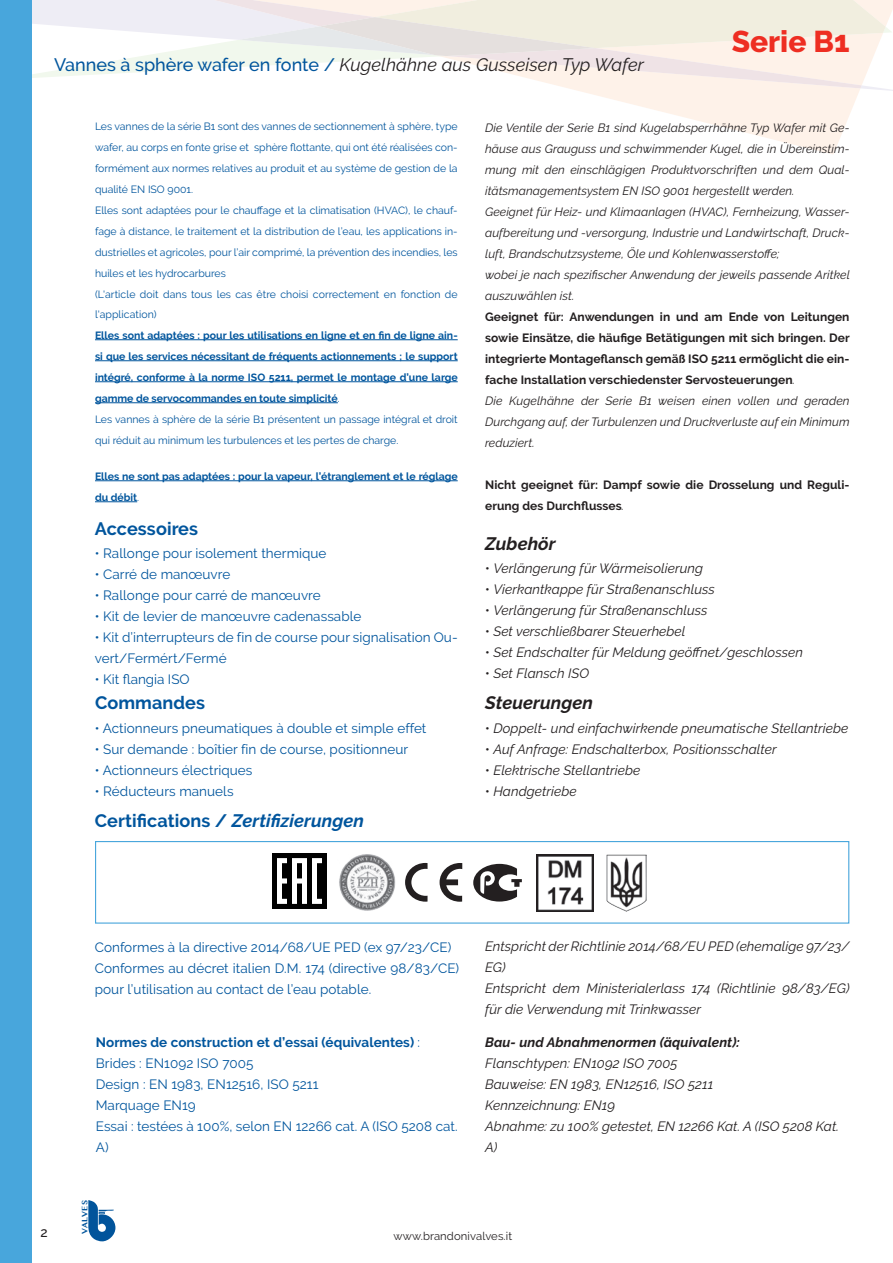
<style>
.page{position:relative;width:893px;height:1263px;background:#fff}
.page>*{position:absolute;margin:0;border:0;box-sizing:border-box;transform-origin:0 0}
.t1{font:800 30px "Raleway";color:#ee2e22}
.t2{font:italic 18px "Raleway";letter-spacing:.005em;color:#231f20}
.t3{font:italic 700 18px "Raleway";letter-spacing:.005em;color:#01559d}
.t4{font:700 18px "Raleway";letter-spacing:.005em;color:#01559d}
.t5{font:italic 700 18px "Raleway";letter-spacing:.005em;color:#231f20}
.t6{font:italic 13.5px/21px "Raleway";letter-spacing:.005em;color:#231f20}
.t7{font:13.5px/21px "Raleway";letter-spacing:.005em;color:#01559d}
.t8{font:700 13.5px "Raleway";letter-spacing:.005em;color:#01559d}
.t9{font:italic 700 13.5px "Raleway";letter-spacing:.005em;color:#231f20}
.t10{font:500 13.5px "Raleway";color:#231f20}
.t11{font:italic 12px/21px "Raleway";letter-spacing:.005em;color:#231f20;text-align:justify}
.t12{font:700 12px/21px "Raleway";letter-spacing:.005em;color:#231f20;text-align:justify}
.t13{font:11.25px "Raleway";letter-spacing:.01em;color:#231f20}
.t14{font:10.5px/21px "Raleway";color:#01559d;text-align:justify}
.t15{font:700 10.5px/21px "Raleway";color:#01559d;text-align:justify}
.t16{font:700 7.8px "Lao MN";color:#01549b}
.s1{font-weight:500;font-style:normal;color:#01559d}
.s2{font-weight:400}
.s3{font-style:normal}
.s4{font-weight:400;font-style:italic}
</style>
<div class="page">
<svg style="left:584px;top:92px;width:275px;height:62px;fill:#fef3eb"></svg>
<svg style="left:32px;top:0;width:861px;height:92px"></svg>
<svg style="left:165px;top:0;width:697px;height:88px"></svg>
<svg style="left:239px;top:0;width:647px;height:56px;background:#f1ece3"></svg>
<svg style="left:88px;top:1200px;width:27px;height:41px"></svg>
<div style="left:0;top:0;width:32px;height:1263px;background:#48a6dc"></div>
<div style="left:95px;top:841px;width:754px;height:83px;border:1px solid #48a6dc"></div>
<hr style="left:95px;top:339px;width:363px;height:1px;background:#01559d">
<hr style="left:95px;top:360px;width:363px;height:1px;background:#01559d">
<hr style="left:95px;top:381px;width:363px;height:1px;background:#01559d">
<hr style="left:95px;top:402px;width:243px;height:1px;background:#01559d">
<hr style="left:95px;top:480px;width:363px;height:1px;background:#01559d">
<hr style="left:95px;top:501px;width:42px;height:1px;background:#01559d">
<img style="left:536px;top:855px;width:57px;height:56px">
<img style="left:606px;top:855px;width:40px;height:56px">
<img style="left:272px;top:854px;width:54px;height:54px">
<svg style="left:440px;top:863px;width:22px;height:39px"></svg>
<svg style="left:405px;top:863px;width:23px;height:39px"></svg>
<svg style="left:473px;top:864px;width:49px;height:37px"></svg>
<img style="left:339px;top:854px;width:57px;height:56px">
<p class="t2" style="left:54px;top:54px;width:591px"><span class="s1">Vannes à sphère wafer en fonte /</span> Kugelhähne aus Gusseisen Typ Wafer</p>
<p class="t1" style="left:732px;top:25px;width:119px">Serie B1</p>
<p class="t14" style="left:95px;top:116px;width:364px">Les vannes de la série B1 sont des vannes de sectionnement à sphère, type wafer, au corps en fonte grise et sphère flottante, qui ont été réalisées con&shy;formément aux normes relatives au produit et au système de gestion de la qualité EN ISO 9001.</p>
<p class="t14" style="left:95px;top:200px;width:364px">Elles sont adaptées pour le chauffage et la climatisation (HVAC), le chauf&shy;fage à distance, le traitement et la distribution de l’eau, les applications in&shy;dustrielles et agricoles, pour l’air comprimé, la prévention des incendies, les huiles et les hydrocarbures</p>
<p class="t14" style="left:95px;top:284px;width:364px;line-height:20.2px">(L'article doit dans tous les cas être choisi correctement en fonction de l'application)</p>
<p class="t15" style="left:95px;top:325px;width:364px">Elles sont adaptées : pour les utilisations en ligne et en fin de ligne ain&shy;si que les services nécessitant de fréquents actionnements ; le support intégré, conforme à la norme ISO 5211, permet le montage d’une large gamme de servocommandes en toute simplicité<span class="s2">.</span></p>
<p class="t14" style="left:95px;top:409px;width:364px">Les vannes à sphère de la série B1 présentent un passage intégral et droit qui réduit au minimum les turbulences et les pertes de charge.</p>
<p class="t15" style="left:95px;top:466px;width:364px">Elles ne sont pas adaptées : pour la vapeur, l’étranglement et le réglage du débit<span class="s2">.</span></p>
<p class="t4" style="left:95px;top:518px;width:105px">Accessoires</p>
<p class="t7" style="left:95px;top:543px;width:233px">•● Rallonge pour isolement thermique</p>
<p class="t7" style="left:95px;top:564px;width:137px">•● Carré de manœuvre</p>
<p class="t7" style="left:95px;top:585px;width:227px">•● Rallonge pour carré de manœuvre</p>
<p class="t7" style="left:95px;top:606px;width:268px">•● Kit de levier de manœuvre cadenassable</p>
<p class="t7" style="left:95px;top:627px;width:364px">•● Kit d’interrupteurs de fin de course pour signalisation Ou&shy;vert/Fermért/Fermé</p>
<p class="t7" style="left:95px;top:669px;width:96px">•● Kit flangia ISO</p>
<p class="t7" style="left:95px;top:718px;width:333px">•● Actionneurs pneumatiques à double et simple effet</p>
<p class="t7" style="left:95px;top:739px;width:315px">•● Sur demande : boîtier fin de course, positionneur</p>
<p class="t7" style="left:95px;top:760px;width:159px">•● Actionneurs électriques</p>
<p class="t7" style="left:95px;top:781px;width:140px">•● Réducteurs manuels</p>
<p class="t4" style="left:95px;top:692px;width:112px">Commandes</p>
<p class="t3" style="left:95px;top:811px;width:271px"><span class="s3">Certifications /</span> Zertifizierungen</p>
<p class="t11" style="left:485px;top:117px;width:366px">Die Ventile der Serie B1 sind Kugelabsperrhähne Typ Wafer mit Ge&shy;häuse aus Grauguss und schwimmender Kugel, die in Übereinstim&shy;mung mit den einschlägigen Produktvorschriften und dem Qual&shy;itätsmanagementsystem EN ISO 9001 hergestellt werden.</p>
<p class="t11" style="left:485px;top:201px;width:366px">Geeignet für Heiz- und Klimaanlagen (HVAC), Fernheizung, Wasser&shy;aufbereitung und -versorgung, Industrie und Landwirtschaft, Druck&shy;luft, Brandschutzsysteme, Öle und Kohlenwasserstoffe;</p>
<p class="t11" style="left:485px;top:264px;width:366px">wobei je nach spezifischer Anwendung der jeweils passende Aritkel auszuwählen ist.</p>
<p class="t12" style="left:485px;top:306px;width:366px">Geeignet für: Anwendungen in und am Ende von Leitungen sowie Einsätze, die häufige Betätigungen mit sich bringen. Der integrierte Montageflansch gemäß ISO 5211 ermöglicht die ein&shy;fache Installation verschiedenster Servosteuerungen<span class="s4">.</span></p>
<p class="t11" style="left:485px;top:390px;width:366px">Die Kugelhähne der Serie B1 weisen einen vollen und geraden Durchgang auf, der Turbulenzen und Druckverluste auf ein Minimum reduziert.</p>
<p class="t12" style="left:485px;top:474px;width:366px">Nicht geeignet für: Dampf sowie die Drosselung und Reguli&shy;erung des Durchflusses<span class="s4">.</span></p>
<p class="t5" style="left:485px;top:533px;width:72px">Zubehör</p>
<p class="t6" style="left:485px;top:558px;width:219px"><span class="s3">•</span>● Verlängerung für Wärmeisolierung</p>
<p class="t6" style="left:485px;top:579px;width:231px"><span class="s3">•</span>● Vierkantkappe für Straßenanschluss</p>
<p class="t6" style="left:485px;top:600px;width:224px"><span class="s3">•</span>● Verlängerung für Straßenanschluss</p>
<p class="t6" style="left:485px;top:621px;width:202px"><span class="s3">•</span>● Set verschließbarer Steuerhebel</p>
<p class="t6" style="left:485px;top:642px;width:319px"><span class="s3">•</span>● Set Endschalter für Meldung geöffnet/geschlossen</p>
<p class="t6" style="left:485px;top:663px;width:106px"><span class="s3">•</span>● Set Flansch ISO</p>
<p class="t5" style="left:485px;top:692px;width:109px">Steuerungen</p>
<p class="t6" style="left:485px;top:718px;width:365px"><span class="s3">•</span>● Doppelt- und einfachwirkende pneumatische Stellantriebe</p>
<p class="t6" style="left:485px;top:739px;width:293px"><span class="s3">•</span>● Auf Anfrage: Endschalterbox, Positionsschalter</p>
<p class="t6" style="left:485px;top:760px;width:157px"><span class="s3">•</span>● Elektrische Stellantriebe</p>
<p class="t6" style="left:485px;top:781px;width:93px"><span class="s3">•</span>● Handgetriebe</p>
<p class="t10" style="left:40px;top:1225px;width:9px">2</p>
<p class="t7" style="left:95px;top:937px;width:358px">Conformes à la directive 2014/68/UE PED (ex 97/23/CE)</p>
<p class="t7" style="left:95px;top:958px;width:366px">Conformes au décret italien D.M. 174 (directive 98/83/CE) pour l’utilisation au contact de l’eau potable.</p>
<p class="t8" style="left:96px;top:1035px;width:326px">Normes de construction et d’essai (équivalentes) <span class="s2">:</span></p>
<p class="t7" style="left:96px;top:1053px;width:159px">Brides : EN1092 ISO 7005</p>
<p class="t7" style="left:96px;top:1074px;width:224px">Design : EN 1983, EN12516, ISO 5211</p>
<p class="t7" style="left:96px;top:1095px;width:102px">Marquage EN19</p>
<p class="t7" style="left:96px;top:1116px;width:363px">Essai : testées à 100%, selon EN 12266 cat. A (ISO 5208 cat.<br>A)</p>
<p class="t6" style="left:485px;top:935px;width:366px">Entspricht der Richtlinie 2014/68/EU PED (ehemalige 97/23/<br>EG)</p>
<p class="t6" style="left:485px;top:978px;width:366px">Entspricht dem Ministerialerlass 174 (Richtlinie 98/83/EG) für die Verwendung mit Trinkwasser</p>
<p class="t9" style="left:485px;top:1034px;width:256px">Bau- und Abnahmenormen (äquivalent):</p>
<p class="t6" style="left:485px;top:1052px;width:194px">Flanschtypen: EN1092 ISO 7005</p>
<p class="t6" style="left:485px;top:1073px;width:230px">Bauweise: EN 1983, EN12516, ISO 5211</p>
<p class="t6" style="left:485px;top:1094px;width:132px">Kennzeichnung: EN19</p>
<p class="t6" style="left:485px;top:1115px;width:355px">Abnahme: zu 100% getestet, EN 12266 Kat. A (ISO 5208 Kat.<br>A)</p>
<p class="t16" style="left:80px;top:1233px;width:35px;rotate:-90deg">VALVES</p>
<p class="t13" style="left:394px;top:1229px;width:120px">www.brandonivalves.it</p>
</div>
